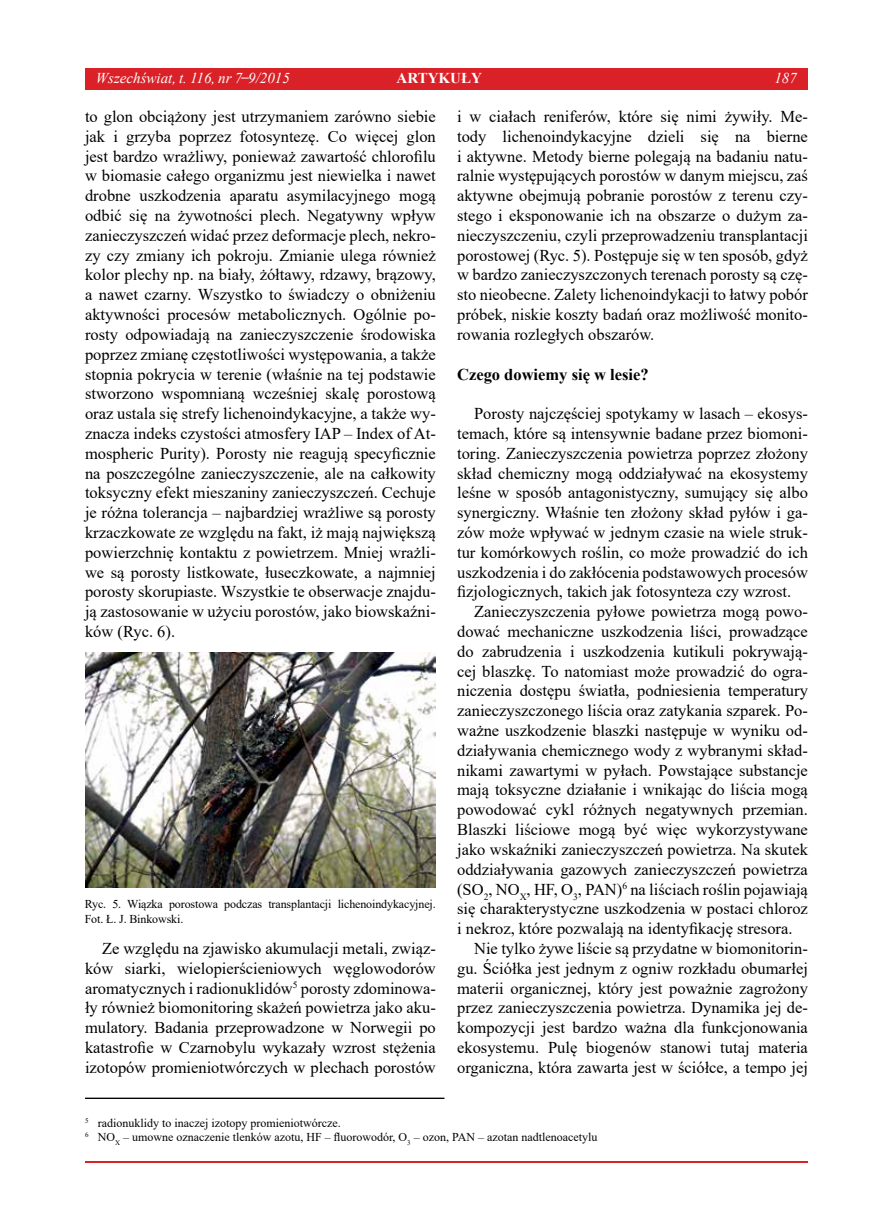
<style>
.page{position:relative;width:893px;height:1225px;background:#fff}
.page>*{position:absolute;margin:0;border:0;box-sizing:border-box;transform-origin:0 0}
.t1{font:16.5px/19.8px "Times New Roman";color:#000;text-align:justify}
.t2{font:700 16.5px "Times New Roman";color:#000}
.t3{font:italic 15px "Times New Roman";color:#fff}
.t4{font:700 15px "Times New Roman";color:#fff}
.t5{font:12px/14.4px "Times New Roman";color:#000}
.s1{font-style:normal}
</style>
<div class="page">
<hr style="left:85px;top:1161px;width:723px;height:1px;background:#da2128">
<img style="left:85px;top:652px;width:351px;height:235px">
<hr style="left:85px;top:1098px;width:359px;height:1px;background:#000">
<div style="left:85px;top:68px;width:723px;height:21px;background:#da2128"></div>
<p class="t3" style="left:96px;top:68px;width:196px">Wszechświat, t. 116, nr 7 <span class="s1">̶</span>9/2015</p>
<p class="t4" style="left:397px;top:67px;width:87px">ARTYKUŁY</p>
<p class="t3" style="left:774px;top:68px;width:24px">187</p>
<p class="t1" style="left:85px;top:106px;width:352px">to glon obciążony jest utrzymaniem zarówno siebie jak i grzyba poprzez fotosyntezę. Co więcej glon jest bardzo wrażliwy, ponieważ zawartość chlorofilu w biomasie całego organizmu jest niewielka i nawet drobne uszkodzenia aparatu asymilacyjnego mogą odbić się na żywotności plech. Negatywny wpływ zanieczyszczeń widać przez deformacje plech, nekro&shy;zy czy zmiany ich pokroju. Zmianie ulega również kolor plechy np. na biały, żółtawy, rdzawy, brązowy, a nawet czarny. Wszystko to świadczy o obniżeniu aktywności procesów metabolicznych. Ogólnie po&shy;rosty odpowiadają na zanieczyszczenie środowiska poprzez zmianę częstotliwości występowania, a także stopnia pokrycia w terenie (właśnie na tej podstawie stworzono wspomnianą wcześniej skalę porostową oraz ustala się strefy lichenoindykacyjne, a także wy&shy;znacza indeks czystości atmosfery IAP – Index of At&shy;mospheric Purity). Porosty nie reagują specyficznie na poszczególne zanieczyszczenie, ale na całkowity toksyczny efekt mieszaniny zanieczyszczeń. Cechuje je różna tolerancja – najbardziej wrażliwe są porosty krzaczkowate ze względu na fakt, iż mają największą powierzchnię kontaktu z powietrzem. Mniej wrażli&shy;we są porosty listkowate, łuseczkowate, a najmniej porosty skorupiaste. Wszystkie te obserwacje znajdu&shy;ją zastosowanie w użyciu porostów, jako biowskaźni&shy;ków (Ryc. 6).</p>
<p class="t5" style="left:85px;top:896px;width:352px">Ryc. 5. Wiązka porostowa podczas transplantacji lichenoindykacyjnej.<br>Fot. Ł. J. Binkowski.</p>
<p class="t1" style="left:85px;top:938px;width:352px;text-indent:17px">Ze względu na zjawisko akumulacji metali, związ&shy;ków siarki, wielopierścieniowych węglowodorów aromatycznych i radionuklidów<sup>5</sup> porosty zdominowa&shy;ły również biomonitoring skażeń powietrza jako aku&shy;mulatory. Badania przeprowadzone w Norwegii po katastrofie w Czarnobylu wykazały wzrost stężenia izotopów promieniotwórczych w plechach porostów</p>
<p class="t1" style="left:457px;top:106px;width:352px">i w ciałach reniferów, które się nimi żywiły. Me&shy;tody lichenoindykacyjne dzieli się na bierne i aktywne. Metody bierne polegają na badaniu natu&shy;ralnie występujących porostów w danym miejscu, zaś aktywne obejmują pobranie porostów z terenu czy&shy;stego i eksponowanie ich na obszarze o dużym za&shy;nieczyszczeniu, czyli przeprowadzeniu transplantacji porostowej (Ryc. 5). Postępuje się w ten sposób, gdyż w bardzo zanieczyszczonych terenach porosty są czę&shy;sto nieobecne. Zalety lichenoindykacji to łatwy pobór próbek, niskie koszty badań oraz możliwość monito&shy;rowania rozległych obszarów.</p>
<p class="t2" style="left:457px;top:362px;width:193px">Czego dowiemy się w lesie?</p>
<p class="t1" style="left:457px;top:403px;width:352px;text-indent:17px">Porosty najczęściej spotykamy w lasach – ekosys&shy;temach, które są intensywnie badane przez biomoni&shy;toring. Zanieczyszczenia powietrza poprzez złożony skład chemiczny mogą oddziaływać na ekosystemy leśne w sposób antagonistyczny, sumujący się albo synergiczny. Właśnie ten złożony skład pyłów i ga&shy;zów może wpływać w jednym czasie na wiele struk&shy;tur komórkowych roślin, co może prowadzić do ich uszkodzenia i do zakłócenia podstawowych procesów fizjologicznych, takich jak fotosynteza czy wzrost.</p>
<p class="t1" style="left:474px;top:601px;width:335px">Zanieczyszczenia pyłowe powietrza mogą powo-</p>
<p class="t1" style="left:457px;top:621px;width:352px">dować mechaniczne uszkodzenia liści, prowadzące</p>
<p class="t1" style="left:457px;top:641px;width:352px">do zabrudzenia i uszkodzenia kutikuli pokrywają-</p>
<p class="t1" style="left:457px;top:660px;width:352px">cej blaszkę. To natomiast może prowadzić do ogra-</p>
<p class="t1" style="left:457px;top:680px;width:352px">niczenia dostępu światła, podniesienia temperatury</p>
<p class="t1" style="left:457px;top:700px;width:352px">zanieczyszczonego liścia oraz zatykania szparek. Po-</p>
<p class="t1" style="left:457px;top:720px;width:352px">ważne uszkodzenie blaszki następuje w wyniku od-</p>
<p class="t1" style="left:457px;top:740px;width:352px">działywania chemicznego wody z wybranymi skład-</p>
<p class="t1" style="left:457px;top:759px;width:352px">nikami zawartymi w pyłach. Powstające substancje</p>
<p class="t1" style="left:457px;top:779px;width:352px">mają toksyczne działanie i wnikając do liścia mogą</p>
<p class="t1" style="left:457px;top:799px;width:352px">powodować cykl różnych negatywnych przemian.</p>
<p class="t1" style="left:457px;top:819px;width:352px">Blaszki liściowe mogą być więc wykorzystywane</p>
<p class="t1" style="left:457px;top:839px;width:352px">jako wskaźniki zanieczyszczeń powietrza. Na skutek</p>
<p class="t1" style="left:457px;top:858px;width:352px">oddziaływania gazowych zanieczyszczeń powietrza</p>
<p class="t1" style="left:457px;top:878px;width:352px">(SO<sub>2</sub>, NO<sub>X</sub>, HF, O<sub>3</sub>, PAN)<sup>6</sup> na liściach roślin pojawiają</p>
<p class="t1" style="left:457px;top:898px;width:352px">się charakterystyczne uszkodzenia w postaci chloroz</p>
<p class="t1" style="left:457px;top:918px;width:337px">i nekroz, które pozwalają na identyfikację stresora.</p>
<p class="t1" style="left:474px;top:938px;width:335px">Nie tylko żywe liście są przydatne w biomonitorin-</p>
<p class="t1" style="left:457px;top:957px;width:352px">gu. Ściółka jest jednym z ogniw rozkładu obumarłej</p>
<p class="t1" style="left:457px;top:977px;width:352px">materii organicznej, który jest poważnie zagrożony</p>
<p class="t1" style="left:457px;top:997px;width:352px">przez zanieczyszczenia powietrza. Dynamika jej de-</p>
<p class="t1" style="left:457px;top:1017px;width:352px">kompozycji jest bardzo ważna dla funkcjonowania</p>
<p class="t1" style="left:457px;top:1037px;width:352px">ekosystemu. Pulę biogenów stanowi tutaj materia</p>
<p class="t1" style="left:457px;top:1056px;width:352px">organiczna, która zawarta jest w ściółce, a tempo jej</p>
<p class="t5" style="left:85px;top:1115px;width:514px"><sup>5</sup> radionuklidy to inaczej izotopy promieniotwórcze.<br><sup>6</sup> NO<sub>X</sub> – umowne oznaczenie tlenków azotu, HF – fluorowodór, O<sub>3</sub> – ozon, PAN – azotan nadtlenoacetylu</p>
</div>
